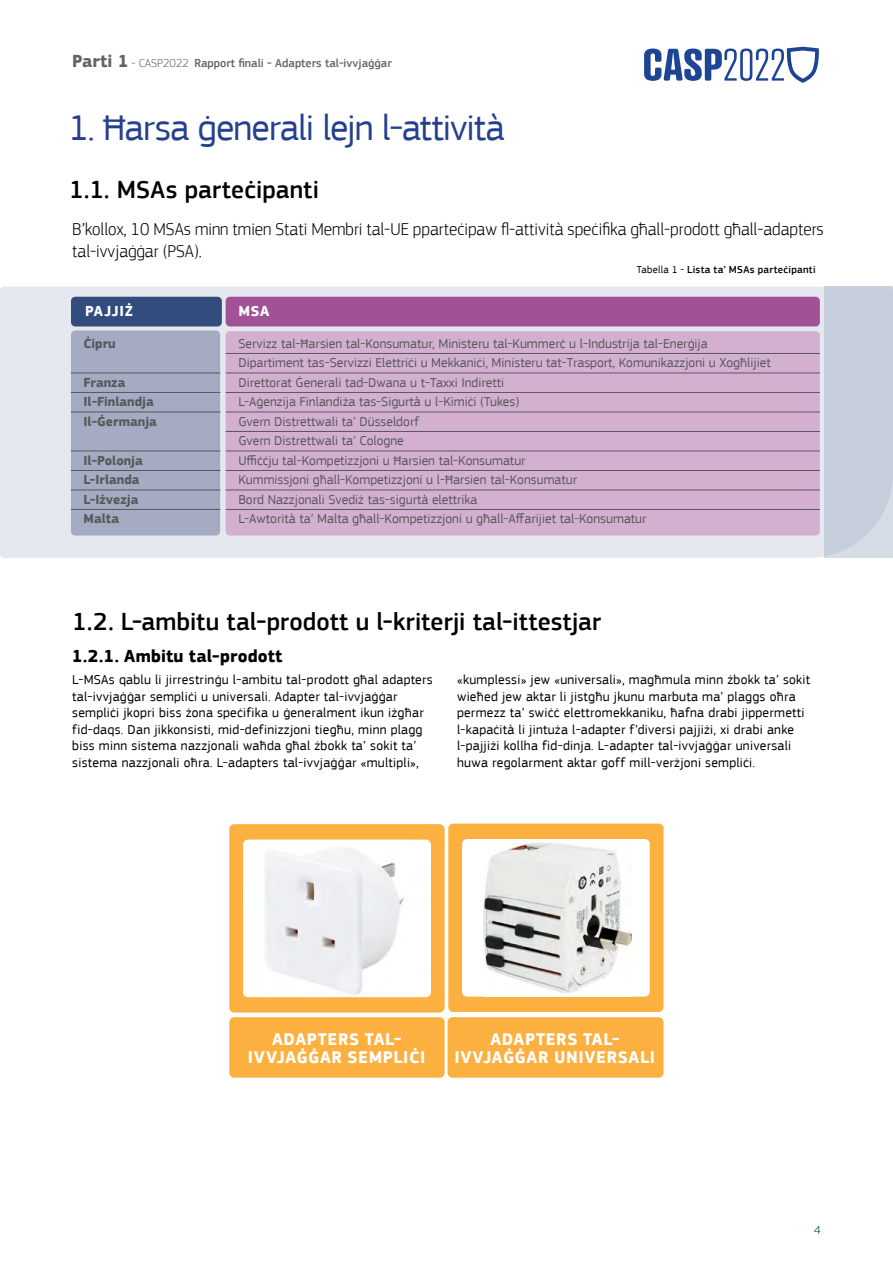
<style>
.page{position:relative;width:893px;height:1263px;background:#fff}
.page>*{position:absolute;margin:0;border:0;box-sizing:border-box;transform-origin:0 0}
.t1{font:37.5px "EC Square Sans Pro";letter-spacing:-.025em;color:#25408f}
.t2{font:500 25.5px "EC Square Sans Pro";letter-spacing:.005em;color:#000}
.t3{font:300 18px/22.5px "EC Square Sans Pro";color:#000;scale:.96 1}
.t4{font:700 18px "EC Square Sans Pro";letter-spacing:.005em;color:#000}
.t5{font:700 17.55px/17.5px "EC Square Sans Pro";letter-spacing:.035em;color:#fff;text-align:center}
.t6{font:700 15px "EC Square Sans Pro";letter-spacing:.035em;color:#fff}
.t7{font:13.5px/16.5px "EC Square Sans Pro";letter-spacing:.02em;color:#000}
.t8{font:13.5px/19.5px "EC Square Sans Pro";color:#58595b}
.t9{font:700 13.5px/19.5px "EC Square Sans Pro";color:#58595b}
.t10{font:500 12px "EC Square Sans Pro";color:#636466}
.t11{font:300 12px "EC Square Sans Pro";color:#02405d}
.t12{font:500 10.5px "EC Square Sans Pro";letter-spacing:.03em;color:#000}
.s1{font-weight:700;font-size:18px}
.s2{font-weight:300}
.s3{font-weight:400}
</style>
<div class="page">
<div style="left:0;top:286px;width:824px;height:272px;background:#e6e8ef"></div>
<div style="left:71px;top:330px;width:149px;height:205px;background:#a4abc2;border-radius:4px"></div>
<div style="left:71px;top:297px;width:151px;height:29px;background:#314c7d;border-radius:4px"></div>
<div style="left:226px;top:297px;width:594px;height:29px;background:#a15297;border-radius:4px"></div>
<div style="left:226px;top:331px;width:594px;height:205px;background:#d4b0d0;border-radius:4px"></div>
<hr style="left:71px;top:373px;width:149px;height:1px;background:#58595b">
<hr style="left:71px;top:392px;width:149px;height:1px;background:#58595b">
<hr style="left:71px;top:412px;width:149px;height:1px;background:#58595b">
<hr style="left:71px;top:451px;width:149px;height:1px;background:#58595b">
<hr style="left:71px;top:470px;width:149px;height:1px;background:#58595b">
<hr style="left:71px;top:490px;width:149px;height:1px;background:#58595b">
<hr style="left:71px;top:509px;width:149px;height:1px;background:#58595b">
<hr style="left:226px;top:353px;width:594px;height:1px;background:#58595b">
<hr style="left:226px;top:373px;width:594px;height:1px;background:#58595b">
<hr style="left:226px;top:392px;width:594px;height:1px;background:#58595b">
<hr style="left:226px;top:412px;width:594px;height:1px;background:#58595b">
<hr style="left:226px;top:431px;width:594px;height:1px;background:#58595b">
<hr style="left:226px;top:451px;width:594px;height:1px;background:#58595b">
<hr style="left:226px;top:470px;width:594px;height:1px;background:#58595b">
<hr style="left:226px;top:490px;width:594px;height:1px;background:#58595b">
<hr style="left:226px;top:509px;width:594px;height:1px;background:#58595b">
<div style="left:824px;top:286px;width:69px;height:272px;background:linear-gradient(to right,#c6cedc,#c9d1de)"></div>
<div style="left:229px;top:1017px;width:216px;height:61px;background:#fbb040;border-radius:5px"></div>
<div style="left:448px;top:1017px;width:216px;height:61px;background:#fbb040;border-radius:5px"></div>
<div style="left:229px;top:824px;width:216px;height:188px;background:#fbb040;border-radius:5px"></div>
<div style="left:243px;top:839px;width:188px;height:158px;background:#fff;border-radius:5px"></div>
<img style="left:243px;top:847px;width:188px;height:149px">
<div style="left:448px;top:824px;width:216px;height:188px;background:#fbb040;border-radius:5px"></div>
<div style="left:462px;top:839px;width:188px;height:157px;background:#fff;border-radius:5px"></div>
<img style="left:483px;top:841px;width:149px;height:152px">
<svg style="left:644px;top:47px;width:175px;height:36px"></svg>
<p class="t10" style="left:72px;top:56px;width:321px"><span class="s1">Parti 1</span> <span class="s2">- CASP2022</span> Rapport finali - Adapters tal-ivvjaġġar</p>
<h1 class="t1" style="left:68px;top:105px;width:438px">1. Ħarsa ġenerali lejn l-attività</h1>
<h2 class="t2" style="left:69px;top:175px;width:251px">1.1. MSAs parteċipanti</h2>
<h3 class="t3" style="left:72px;top:217px;width:784px">B’kollox, 10 MSAs minn tmien Stati Membri tal-UE pparteċipaw fl-attività speċifika għall-prodott għall-adapters tal-ivvjaġġar (PSA).</h3>
<p class="t12" style="left:637px;top:264px;width:180px"><span class="s3">Tabella 1 -</span> Lista ta’ MSAs parteċipanti</p>
<p class="t6" style="left:85px;top:302px;width:49px">PAJJIŻ</p>
<p class="t6" style="left:239px;top:302px;width:32px">MSA</p>
<p class="t9" style="left:84px;top:334px;width:34px">Ċipru</p>
<p class="t9" style="left:84px;top:373px;width:75px">Franza<br>Il-Finlandja<br>Il-Ġermanja</p>
<p class="t9" style="left:84px;top:451px;width:61px">Il-Polonja<br>L-Irlanda<br>L-Iżvezja<br>Malta</p>
<p class="t8" style="left:238px;top:334px;width:534px">Servizz tal-Ħarsien tal-Konsumatur, Ministeru tal-Kummerċ u l-Industrija tal-Enerġija Dipartiment tas-Servizzi Elettriċi u Mekkaniċi, Ministeru tat-Trasport, Komunikazzjoni u Xogħlijiet Direttorat Ġenerali tad-Dwana u t-Taxxi Indiretti<br>L-Aġenzija Finlandiża tas-Sigurtà u l-Kimiċi (Tukes)<br>Gvern Distrettwali ta’ Düsseldorf<br>Gvern Distrettwali ta’ Cologne<br>Uffiċċju tal-Kompetizzjoni u Ħarsien tal-Konsumatur<br>Kummissjoni għall-Kompetizzjoni u l-Ħarsien tal-Konsumatur<br>Bord Nazzjonali Svediż tas-sigurtà elettrika<br>L-Awtorità ta’ Malta għall-Kompetizzjoni u għall-Affarijiet tal-Konsumatur</p>
<h2 class="t2" style="left:72px;top:607px;width:530px">1.2. L-ambitu tal-prodott u l-kriterji tal-ittestjar</h2>
<h3 class="t4" style="left:72px;top:645px;width:212px">1.2.1. Ambitu tal-prodott</h3>
<p class="t7" style="left:72px;top:671px;width:362px">L-MSAs qablu li jirrestrinġu l-ambitu tal-prodott għal adapters tal-ivvjaġġar sempliċi u universali. Adapter tal-ivvjaġġar sempliċi jkopri biss żona speċifika u ġeneralment ikun iżgħar fid-daqs. Dan jikkonsisti, mid-definizzjoni tiegħu, minn plagg biss minn sistema nazzjonali waħda għal żbokk ta’ sokit ta’ sistema nazzjonali oħra. L-adapters tal-ivvjaġġar «multipli»,</p>
<p class="t7" style="left:457px;top:671px;width:355px">«kumplessi» jew «universali», magħmula minn żbokk ta’ sokit wieħed jew aktar li jistgħu jkunu marbuta ma’ plaggs oħra permezz ta’ swiċċ elettromekkaniku, ħafna drabi jippermetti l-kapaċità li jintuża l-adapter f’diversi pajjiżi, xi drabi anke l-pajjiżi kollha fid-dinja. L-adapter tal-ivvjaġġar universali huwa regolarment aktar goff mill-verżjoni sempliċi.</p>
<p class="t5" style="left:248px;top:1031px;width:179px">ADAPTERS TAL-<br>IVVJAĠĠAR SEMPLIĊI</p>
<p class="t5" style="left:454px;top:1031px;width:202px">ADAPTERS TAL-<br>IVVJAĠĠAR UNIVERSALI</p>
<p class="t11" style="left:814px;top:1223px;width:8px">4</p>
</div>
